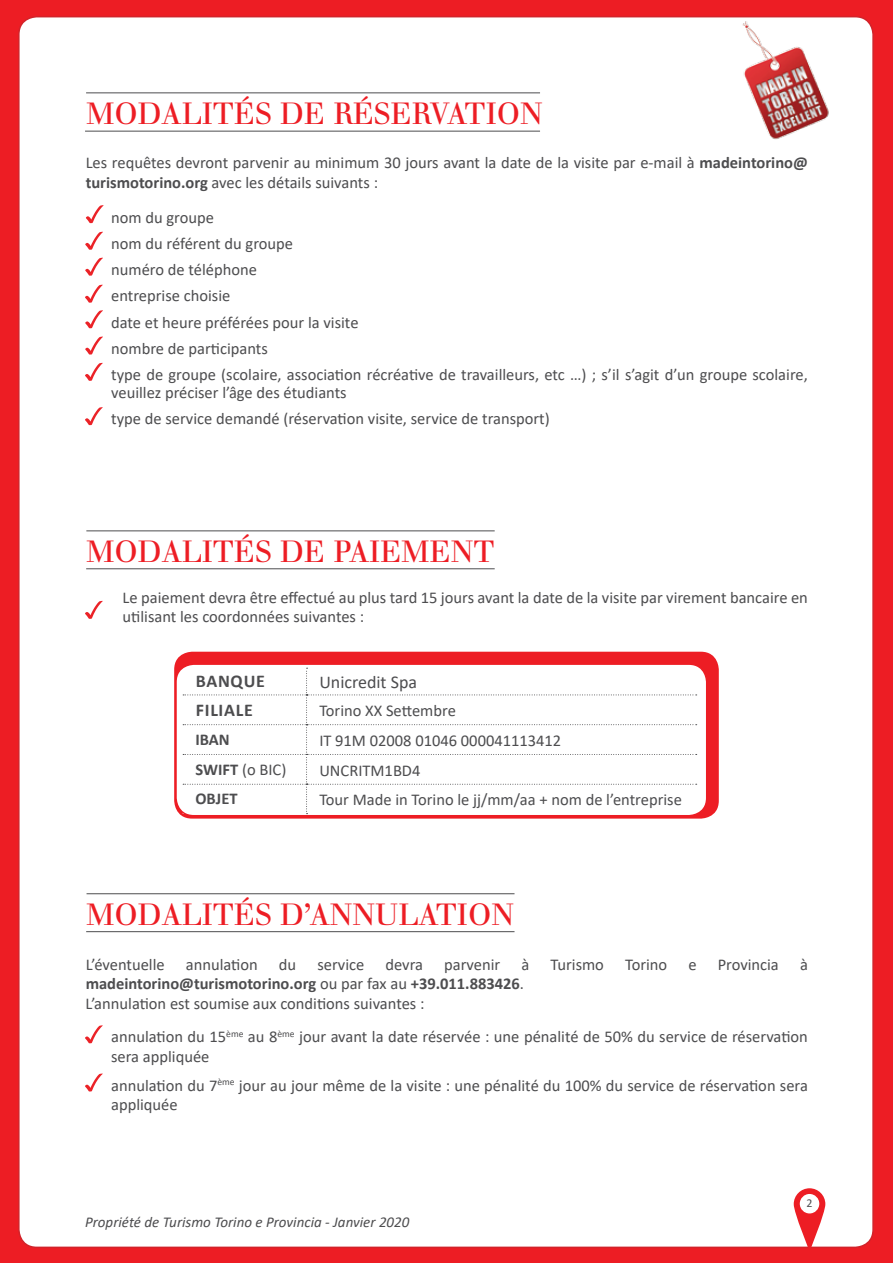
<style>
.page{position:relative;width:893px;height:1263px;background:#ed1d24}
.page>*{position:absolute;margin:0;border:0;box-sizing:border-box;transform-origin:0 0}
.t1{font:30px "Walbaum Std";color:#ed1d24}
.t2{font:700 18px "Calibri";letter-spacing:.04em;color:#4d4d4f}
.t3{font:18px "Calibri";color:#4d4d4f}
.t4{font:16.5px/26.2px "Calibri";color:#4d4d4f}
.t5{font:700 16.5px "Calibri";color:#4d4d4f}
.t6{font:italic 15px "Calibri";color:#4d4d4f}
.t7{font:12px "Calibri";color:#4d4d4f}
.s1{font-weight:700}
</style>
<div class="page">
<div style="left:19px;top:17px;width:854px;height:1230px;background:#fff;border-radius:18px"></div>
<svg style="left:794px;top:1188px;width:31px;height:63px"></svg>
<div style="left:800px;top:1194px;width:19px;height:19px;background:#fff;border-radius:50%"></div>
<div style="left:174px;top:652px;width:545px;height:167px;background:#ed1d24;border-radius:18px"></div>
<hr style="left:85px;top:131px;width:455px;height:1px;background:#4d4d4f">
<hr style="left:86px;top:568px;width:409px;height:1px;background:#4d4d4f">
<hr style="left:86px;top:931px;width:428px;height:1px;background:#4d4d4f">
<hr style="left:86px;top:92px;width:454px;height:1px;background:#4d4d4f">
<hr style="left:86px;top:530px;width:409px;height:1px;background:#4d4d4f">
<hr style="left:87px;top:893px;width:427px;height:1px;background:#4d4d4f">
<div style="left:176px;top:664px;width:531px;height:152px;background:#fff;border-radius:18px"></div>
<svg style="left:183px;top:668px;width:514px;height:146px"></svg>
<div style="left:175px;top:663px;width:532px;height:153px;border:2px solid #ed1d24;border-radius:18px"></div>
<svg style="left:86px;top:205px;width:18px;height:18px"></svg>
<svg style="left:85px;top:232px;width:18px;height:18px"></svg>
<svg style="left:85px;top:258px;width:18px;height:18px"></svg>
<svg style="left:85px;top:285px;width:18px;height:18px"></svg>
<svg style="left:85px;top:310px;width:18px;height:18px"></svg>
<svg style="left:85px;top:337px;width:18px;height:17px"></svg>
<svg style="left:85px;top:363px;width:18px;height:18px"></svg>
<svg style="left:85px;top:1025px;width:18px;height:18px"></svg>
<svg style="left:85px;top:407px;width:18px;height:18px"></svg>
<svg style="left:85px;top:1073px;width:18px;height:18px"></svg>
<img style="left:732px;top:17px;width:99px;height:123px">
<svg style="left:85px;top:601px;width:18px;height:18px"></svg>
<h1 class="t1" style="left:86px;top:96px;width:458px">MODALITÉS DE RÉSERVATION</h1>
<p class="t4" style="left:86px;top:152px;width:724px;line-height:19.8px">Les requêtes devront parvenir au minimum 30 jours avant la date de la visite par e-mail à <span class="s1">madeintorino@ turismotorino.org</span> avec les détails suivants :</p>
<p class="t4" style="left:111px;top:203px;width:698px">nom du groupe<br>nom du référent du groupe<br>numéro de téléphone<br>entreprise choisie<br>date et heure préférées pour la visite<br>nombre de participants<br>type de groupe (scolaire, association récréative de travailleurs, etc …) ; s’il s’agit d’un groupe scolaire,</p>
<p class="t4" style="left:111px;top:379px;width:440px">veuillez préciser l’âge des étudiants<br>type de service demandé (réservation visite, service de transport)</p>
<h1 class="t1" style="left:86px;top:534px;width:410px">MODALITÉS DE PAIEMENT</h1>
<p class="t4" style="left:123px;top:587px;width:687px;line-height:19.8px">Le paiement devra être effectué au plus tard 15 jours avant la date de la visite par virement bancaire en utilisant les coordonnées suivantes :</p>
<p class="t2" style="left:196px;top:668px;width:71px">BanQUE</p>
<p class="t3" style="left:319px;top:670px;width:99px">Unicredit Spa</p>
<p class="t2" style="left:196px;top:697px;width:59px">FILIALE</p>
<p class="t4" style="left:319px;top:697px;width:138px">Torino XX Settembre</p>
<p class="t5" style="left:195px;top:728px;width:34px">IBAN</p>
<p class="t4" style="left:319px;top:727px;width:243px">IT 91M 02008 01046 000041113412</p>
<p class="t4" style="left:195px;top:756px;width:92px"><span class="s1">SWIFT</span> (o BIC)</p>
<p class="t4" style="left:319px;top:756px;width:103px">UNCRITM1BD4</p>
<p class="t5" style="left:195px;top:787px;width:44px">OBJET</p>
<p class="t4" style="left:319px;top:786px;width:364px">Tour Made in Torino le jj/mm/aa + nom de l’entreprise</p>
<h1 class="t1" style="left:86px;top:896px;width:429px">MODALITÉS D’ANNULATION</h1>
<p class="t4" style="left:86px;top:950px;width:81px">L’éventuelle</p>
<p class="t4" style="left:186px;top:950px;width:73px">annulation</p>
<p class="t4" style="left:279px;top:950px;width:19px">du</p>
<p class="t4" style="left:317px;top:950px;width:49px">service</p>
<p class="t4" style="left:385px;top:950px;width:39px">devra</p>
<p class="t4" style="left:444px;top:950px;width:58px">parvenir</p>
<p class="t4" style="left:521px;top:950px;width:9px">à</p>
<p class="t4" style="left:550px;top:950px;width:55px">Turismo</p>
<p class="t4" style="left:625px;top:950px;width:44px">Torino</p>
<p class="t4" style="left:688px;top:950px;width:10px">e</p>
<p class="t4" style="left:718px;top:950px;width:63px">Provincia</p>
<p class="t4" style="left:800px;top:950px;width:9px">à</p>
<p class="t4" style="left:86px;top:973px;width:440px;line-height:19.8px"><span class="s1">madeintorino@turismotorino.org</span> ou par fax au <span class="s1">+39.011.883426</span>.<br>L’annulation est soumise aux conditions suivantes :</p>
<p class="t4" style="left:111px;top:1026px;width:698px;line-height:19.8px">annulation du 15<sup>ème</sup> au 8<sup>ème</sup> jour avant la date réservée : une pénalité de 50% du service de réservation sera appliquée</p>
<p class="t4" style="left:111px;top:1075px;width:698px;line-height:19.8px">annulation du 7<sup>ème</sup> jour au jour même de la visite : une pénalité du 100% du service de réservation sera appliquée</p>
<p class="t6" style="left:85px;top:1212px;width:326px">Propriété de Turismo Torino e Provincia - Janvier 2020</p>
<p class="t7" style="left:806px;top:1194px;width:8px">2</p>
</div>
